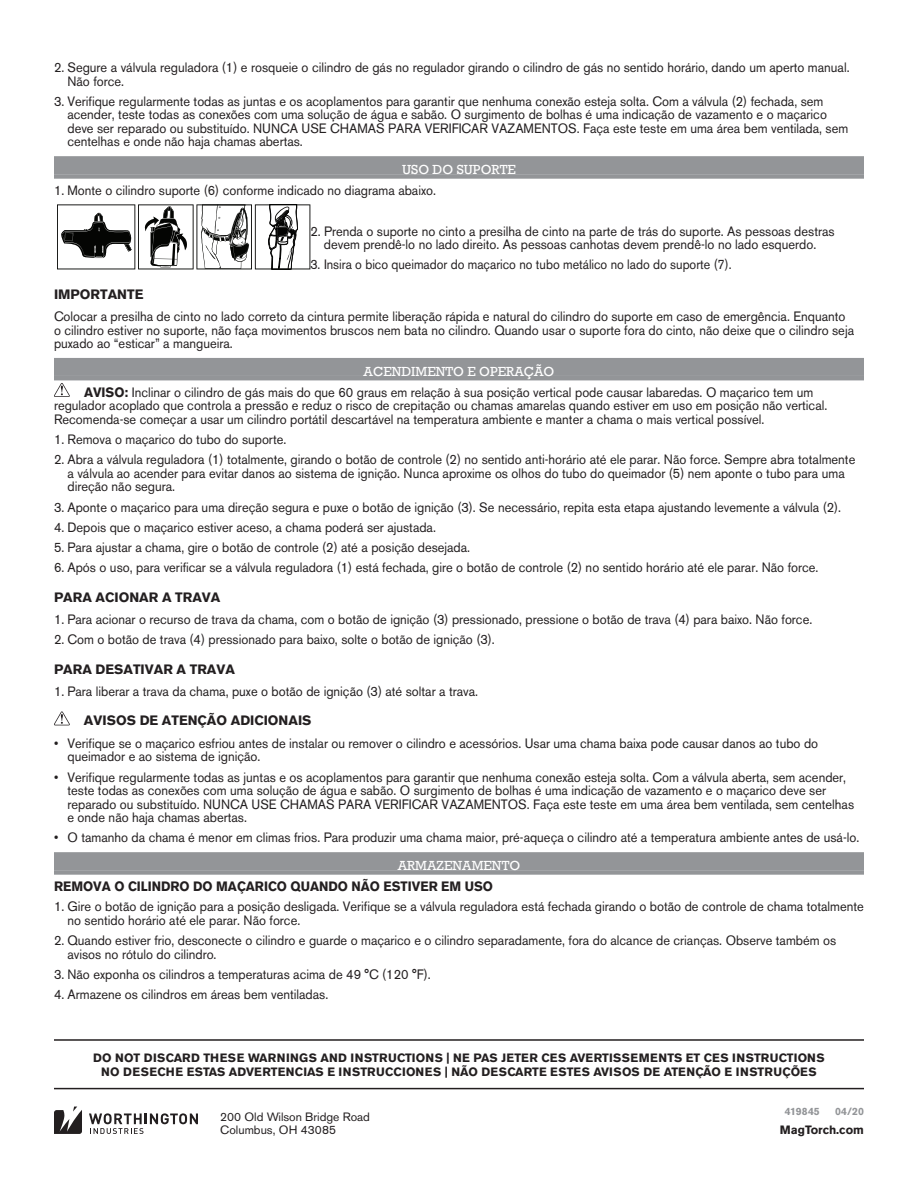
<style>
.page{position:relative;width:918px;height:1188px;background:#fff}
.page>*{position:absolute;margin:0;border:0;box-sizing:border-box;transform-origin:0 0}
.DANGER_or_WARNING{font:13.5px/13.5px "Akzidenz Grotesk BE";color:#231f20;scale:.95 1}
.basic__no_indent{font:13.5px/13.5px "Akzidenz Grotesk BE";color:#231f20;scale:.95 1}
.DANGER_or_WARNING-2{font:700 13.5px "Akzidenz Grotesk BE";color:#231f20}
.DANGER_or_WARNING-3{font:13.5px "Akzidenz Grotesk BE";color:#231f20;scale:.92 1}
.DANGER_or_WARNING-4{font:700 13.5px "Akzidenz Grotesk BE";color:#231f20;scale:.95 1}
.Section_Header_-_Gre{font:13.5px "Rockwell";color:#fff}
.t1{font:700 12px "Akzidenz Grotesk Std";color:#231f20}
.t2{font:700 12px "Akzidenz Grotesk Std";letter-spacing:.02em;color:#231f20}
.Body_-_no_indent{font:12px "Akzidenz Grotesk Std";color:#231f20}
.t3{font:700 10.5px "Akzidenz Grotesk Std";color:#939598}
.s1{font-weight:700}
</style>
<div class="page">
<div style="left:54px;top:156px;width:810px;height:18px;background:#939598"></div>
<div style="left:54px;top:174px;width:810px;height:5px;background:#939598"></div>
<div style="left:54px;top:358px;width:810px;height:18px;background:#939598"></div>
<hr style="left:54px;top:376px;width:810px;height:4px;background:#939598">
<div style="left:54px;top:852px;width:810px;height:18px;background:#939598"></div>
<div style="left:54px;top:870px;width:810px;height:5px;background:#939598"></div>
<svg style="left:54px;top:383px;width:16px;height:14px"></svg>
<svg style="left:54px;top:711px;width:16px;height:14px"></svg>
<svg style="left:57px;top:204px;width:253px;height:65px"></svg>
<svg style="left:89px;top:1113px;width:109px;height:21px"></svg>
<svg style="left:54px;top:1107px;width:28px;height:27px"></svg>
<hr style="left:54px;top:1039px;width:810px;height:2px;background:#231f20">
<hr style="left:54px;top:1088px;width:810px;height:1px;background:#231f20">
<p class="DANGER_or_WARNING" style="left:68px;top:61px;width:825px;text-indent:-14px">2. Segure a válvula reguladora (1) e rosqueie o cilindro de gás no regulador girando o cilindro de gás no sentido horário, dando um aperto manual.<br>Não force.</p>
<p class="DANGER_or_WARNING" style="left:68px;top:94px;width:823px;text-indent:-14px">3. Verifique regularmente todas as juntas e os acoplamentos para garantir que nenhuma conexão esteja solta. Com a válvula (2) fechada, sem acender, teste todas as conexões com uma solução de água e sabão. O surgimento de bolhas é uma indicação de vazamento e o maçarico deve ser reparado ou substituído. NUNCA USE CHAMAS PARA VERIFICAR VAZAMENTOS. Faça este teste em uma área bem ventilada, sem centelhas e onde não haja chamas abertas.</p>
<p class="Section_Header_-_Gre" style="left:402px;top:162px;width:115px">USO DO SUPORTE</p>
<p class="DANGER_or_WARNING" style="left:54px;top:184px;width:404px">1. Monte o cilindro suporte (6) conforme indicado no diagrama abaixo.</p>
<p class="DANGER_or_WARNING" style="left:310px;top:224px;width:553px;text-align:center">2. Prenda o suporte no cinto a presilha de cinto na parte de trás do suporte. As pessoas destras devem prendê-lo no lado direito. As pessoas canhotas devem prendê-lo no lado esquerdo.</p>
<p class="DANGER_or_WARNING-3" style="left:310px;top:257px;width:459px">3. Insira o bico queimador do maçarico no tubo metálico no lado do suporte (7).</p>
<p class="DANGER_or_WARNING-2" style="left:54px;top:286px;width:91px">IMPORTANTE</p>
<p class="basic__no_indent" style="left:54px;top:310px;width:844px">Colocar a presilha de cinto no lado correto da cintura permite liberação rápida e natural do cilindro do suporte em caso de emergência. Enquanto o cilindro estiver no suporte, não faça movimentos bruscos nem bata no cilindro. Quando usar o suporte fora do cinto, não deixe que o cilindro seja puxado ao “esticar” a mangueira.</p>
<p class="Section_Header_-_Gre" style="left:364px;top:364px;width:192px">ACENDIMENTO E OPERAÇÃO</p>
<p class="DANGER_or_WARNING" style="left:54px;top:385px;width:816px;text-indent:30px"><span class="s1">AVISO:</span> Inclinar o cilindro de gás mais do que 60 graus em relação à sua posição vertical pode causar labaredas. O maçarico tem um regulador acoplado que controla a pressão e reduz o risco de crepitação ou chamas amarelas quando estiver em uso em posição não vertical.<br>Recomenda-se começar a usar um cilindro portátil descartável na temperatura ambiente e manter a chama o mais vertical possível.</p>
<p class="DANGER_or_WARNING" style="left:54px;top:433px;width:246px">1. Remova o maçarico do tubo do suporte.</p>
<p class="DANGER_or_WARNING" style="left:68px;top:453px;width:831px;text-indent:-14px">2. Abra a válvula reguladora (1) totalmente, girando o botão de controle (2) no sentido anti-horário até ele parar. Não force. Sempre abra totalmente a válvula ao acender para evitar danos ao sistema de ignição. Nunca aproxime os olhos do tubo do queimador (5) nem aponte o tubo para uma direção não segura.</p>
<p class="DANGER_or_WARNING" style="left:54px;top:500px;width:830px">3. Aponte o maçarico para uma direção segura e puxe o botão de ignição (3). Se necessário, repita esta etapa ajustando levemente a válvula (2).</p>
<p class="DANGER_or_WARNING" style="left:54px;top:520px;width:404px">4. Depois que o maçarico estiver aceso, a chama poderá ser ajustada.</p>
<p class="DANGER_or_WARNING" style="left:54px;top:541px;width:440px">5. Para ajustar a chama, gire o botão de controle (2) até a posição desejada.</p>
<p class="DANGER_or_WARNING" style="left:54px;top:561px;width:806px">6. Após o uso, para verificar se a válvula reguladora (1) está fechada, gire o botão de controle (2) no sentido horário até ele parar. Não force.</p>
<p class="DANGER_or_WARNING-2" style="left:54px;top:589px;width:168px">PARA ACIONAR A TRAVA</p>
<p class="DANGER_or_WARNING" style="left:54px;top:613px;width:800px">1. Para acionar o recurso de trava da chama, com o botão de ignição (3) pressionado, pressione o botão de trava (4) para baixo. Não force.</p>
<p class="DANGER_or_WARNING" style="left:54px;top:633px;width:465px">2. Com o botão de trava (4) pressionado para baixo, solte o botão de ignição (3).</p>
<p class="DANGER_or_WARNING-2" style="left:54px;top:661px;width:183px">PARA DESATIVAR A TRAVA</p>
<p class="DANGER_or_WARNING" style="left:54px;top:685px;width:448px">1. Para liberar a trava da chama, puxe o botão de ignição (3) até soltar a trava.</p>
<p class="DANGER_or_WARNING-2" style="left:84px;top:713px;width:229px">AVISOS DE ATENÇÃO ADICIONAIS</p>
<p class="DANGER_or_WARNING" style="left:68px;top:736px;width:792px;text-indent:-14px">• Verifique se o maçarico esfriou antes de instalar ou remover o cilindro e acessórios. Usar uma chama baixa pode causar danos ao tubo do queimador e ao sistema de ignição.</p>
<p class="DANGER_or_WARNING" style="left:68px;top:770px;width:830px;text-indent:-14px">• Verifique regularmente todas as juntas e os acoplamentos para garantir que nenhuma conexão esteja solta. Com a válvula aberta, sem acender, teste todas as conexões com uma solução de água e sabão. O surgimento de bolhas é uma indicação de vazamento e o maçarico deve ser reparado ou substituído. NUNCA USE CHAMAS PARA VERIFICAR VAZAMENTOS. Faça este teste em uma área bem ventilada, sem centelhas e onde não haja chamas abertas.</p>
<p class="DANGER_or_WARNING" style="left:54px;top:831px;width:849px">• O tamanho da chama é menor em climas frios. Para produzir uma chama maior, pré-aqueça o cilindro até a temperatura ambiente antes de usá-lo.</p>
<p class="Section_Header_-_Gre" style="left:398px;top:858px;width:124px">ARMAZENAMENTO</p>
<p class="DANGER_or_WARNING-4" style="left:54px;top:879px;width:464px">REMOVA O CILINDRO DO MAÇARICO QUANDO NÃO ESTIVER EM USO</p>
<p class="DANGER_or_WARNING" style="left:68px;top:900px;width:840px;text-indent:-14px">1. Gire o botão de ignição para a posição desligada. Verifique se a válvula reguladora está fechada girando o botão de controle de chama totalmente no sentido horário até ele parar. Não force.</p>
<p class="DANGER_or_WARNING" style="left:68px;top:934px;width:811px;text-indent:-14px">2. Quando estiver frio, desconecte o cilindro e guarde o maçarico e o cilindro separadamente, fora do alcance de crianças. Observe também os avisos no rótulo do cilindro.</p>
<p class="DANGER_or_WARNING" style="left:54px;top:967px;width:398px">3. Não exponha os cilindros a temperaturas acima de 49 °C (120 °F).</p>
<p class="DANGER_or_WARNING" style="left:54px;top:988px;width:290px">4. Armazene os cilindros em áreas bem ventiladas.</p>
<p class="t2" style="left:93px;top:1051px;width:733px">DO NOT DISCARD THESE WARNINGS AND INSTRUCTIONS | NE PAS JETER CES AVERTISSEMENTS ET CES INSTRUCTIONS</p>
<p class="t1" style="left:101px;top:1064px;width:717px">NO DESECHE ESTAS ADVERTENCIAS E INSTRUCCIONES | NÃO DESCARTE ESTES AVISOS DE ATENÇÃO E INSTRUÇÕES</p>
<p class="Body_-_no_indent" style="left:220px;top:1109px;width:151px">200 Old Wilson Bridge Road</p>
<p class="Body_-_no_indent" style="left:220px;top:1123px;width:117px">Columbus, OH 43085</p>
<p class="t1" style="left:780px;top:1123px;width:86px">MagTorch.com</p>
<p class="t3" style="left:785px;top:1105px;width:37px">419845</p>
<p class="t3" style="left:835px;top:1105px;width:30px">04/20</p>
</div>
